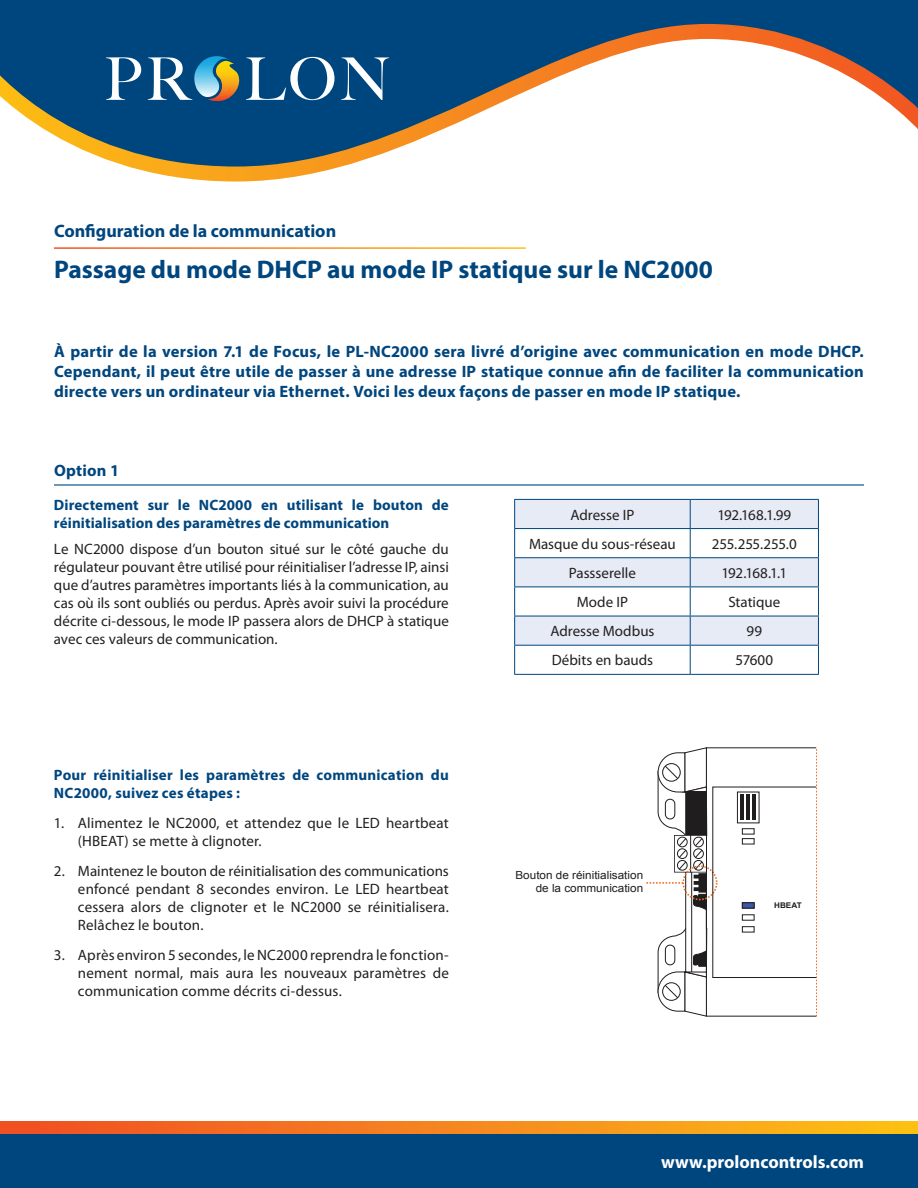
<style>
.page{position:relative;width:918px;height:1188px;background:#fff}
.page>*{position:absolute;margin:0;border:0;box-sizing:border-box;transform-origin:0 0}
.t1{font:700 25.5px "Myriad Pro";color:#00467e}
.t2{font:700 18px "Myriad Pro";color:#00467e}
.t3{font:700 18px "Myriad Pro";color:#fff}
.t4{font:700 16.5px/19.8px "Myriad Pro";letter-spacing:.01em;color:#00467e;text-align:justify}
.t5{font:15px/18px "Myriad Pro";letter-spacing:.005em;color:#231f20;text-align:justify}
.t6{font:700 15px/18px "Myriad Pro";letter-spacing:.01em;color:#00467e}
.t7{font:15px "Myriad Pro";letter-spacing:-.02em;color:#231f20}
.t8{font:11.25px/13.5px "Arial";color:#201d1e;text-align:right;scale:1.05 1}
.t9{font:700 7.8px "Arial";color:#201d1e;scale:1.05 1}
</style>
<div class="page">
<div style="left:0;top:0;width:918px;height:16px;background:#00467e"></div>
<svg style="left:0;top:16px;width:918px;height:166px"></svg>
<div style="left:0;top:1134px;width:918px;height:54px;background:#00467e"></div>
<svg style="left:0;top:1121px;width:918px;height:13px;background:#f5871d"></svg>
<hr style="left:54px;top:484px;width:810px;height:2px;background:#00467e">
<svg style="left:515px;top:500px;width:303px;height:145px;fill:#e6ebf6"></svg>
<hr style="left:514px;top:499px;width:176px;height:1px;background:#00467e">
<hr style="left:690px;top:499px;width:129px;height:1px;background:#00467e">
<hr style="left:514px;top:528px;width:176px;height:1px;background:#00467e">
<hr style="left:690px;top:528px;width:129px;height:1px;background:#00467e">
<hr style="left:514px;top:557px;width:176px;height:1px;background:#00467e">
<hr style="left:690px;top:557px;width:129px;height:1px;background:#00467e">
<hr style="left:514px;top:587px;width:176px;height:1px;background:#00467e">
<hr style="left:690px;top:587px;width:129px;height:1px;background:#00467e">
<hr style="left:514px;top:616px;width:176px;height:1px;background:#00467e">
<hr style="left:690px;top:616px;width:129px;height:1px;background:#00467e">
<hr style="left:514px;top:645px;width:176px;height:1px;background:#00467e">
<svg style="left:514px;top:500px;width:1px;height:174px"></svg>
<hr style="left:690px;top:645px;width:129px;height:1px;background:#00467e">
<svg style="left:690px;top:500px;width:1px;height:174px"></svg>
<svg style="left:818px;top:500px;width:1px;height:174px"></svg>
<hr style="left:514px;top:674px;width:176px;height:1px;background:#00467e">
<hr style="left:690px;top:674px;width:129px;height:1px;background:#00467e">
<div style="left:742px;top:838px;width:13px;height:6px;border:1px solid #201d1e"></div>
<div style="left:742px;top:828px;width:13px;height:7px;border:1px solid #201d1e"></div>
<div style="left:742px;top:926px;width:13px;height:6px;border:1px solid #201d1e"></div>
<div style="left:737px;top:792px;width:22px;height:31px;border:1px solid #201d1e"></div>
<hr style="left:740px;top:795px;width:4px;height:25px;background:#201d1e">
<hr style="left:746px;top:795px;width:4px;height:25px;background:#201d1e">
<hr style="left:752px;top:795px;width:4px;height:25px;background:#201d1e">
<div style="left:682px;top:865px;width:35px;height:35px;border:2px dashed #f37024;border-radius:50%"></div>
<div style="left:742px;top:903px;width:12px;height:5px;background:#3a58a7"></div>
<div style="left:742px;top:902px;width:13px;height:7px;border:1px solid #201d1e"></div>
<svg style="left:646px;top:747px;width:62px;height:270px"></svg>
<p class="t2" style="left:54px;top:219px;width:284px">Configuration de la communication</p>
<h1 class="t1" style="left:54px;top:253px;width:660px">Passage du mode DHCP au mode IP statique sur le NC2000</h1>
<p class="t4" style="left:54px;top:341px;width:811px">À partir de la version 7.1 de Focus, le PL-NC2000 sera livré d’origine avec communication en mode DHCP.<br>Cependant, il peut être utile de passer à une adresse IP statique connue afin de faciliter la communication directe vers un ordinateur via Ethernet. Voici les deux façons de passer en mode IP statique.</p>
<p class="t4" style="left:54px;top:460px;width:67px">Option 1</p>
<p class="t6" style="left:54px;top:496px;width:396px">Directement sur le NC2000 en utilisant le bouton de réinitialisation des paramètres de communication</p>
<p class="t5" style="left:54px;top:540px;width:396px">Le NC2000 dispose d’un bouton situé sur le côté gauche du régulateur pouvant être utilisé pour réinitialiser l’adresse IP, ainsi que d’autres paramètres importants liés à la communication, au cas où ils sont oubliés ou perdus. Après avoir suivi la procédure décrite ci-dessous, le mode IP passera alors de DHCP à statique avec ces valeurs de communication.</p>
<p class="t6" style="left:54px;top:765px;width:396px">Pour réinitialiser les paramètres de communication du<br>NC2000, suivez ces étapes :</p>
<p class="t5" style="left:78px;top:814px;width:372px;text-indent:-24px">1. Alimentez le NC2000, et attendez que le LED heartbeat (HBEAT) se mette à clignoter.</p>
<p class="t5" style="left:78px;top:862px;width:372px;text-indent:-24px">2. Maintenez le bouton de réinitialisation des communications enfoncé pendant 8 secondes environ. Le LED heartbeat cessera alors de clignoter et le NC2000 se réinitialisera.<br>Relâchez le bouton.</p>
<p class="t5" style="left:78px;top:946px;width:372px;text-indent:-24px">3. Après environ 5 secondes, le NC2000 reprendra le fonction&shy;nement normal, mais aura les nouveaux paramètres de communication comme décrits ci-dessus.</p>
<p class="t5" style="left:570px;top:505px;width:65px">Adresse IP</p>
<p class="t5" style="left:717px;top:505px;width:76px">192.168.1.99</p>
<p class="t5" style="left:529px;top:534px;width:148px">Masque du sous-réseau</p>
<p class="t7" style="left:712px;top:534px;width:86px">255.255.255.0</p>
<p class="t5" style="left:569px;top:564px;width:69px">Passserelle</p>
<p class="t5" style="left:722px;top:564px;width:67px">192.168.1.1</p>
<p class="t5" style="left:577px;top:593px;width:53px">Mode IP</p>
<p class="t5" style="left:728px;top:593px;width:53px">Statique</p>
<p class="t5" style="left:550px;top:622px;width:106px">Adresse Modbus</p>
<p class="t5" style="left:747px;top:622px;width:17px">99</p>
<p class="t5" style="left:552px;top:651px;width:103px">Débits en bauds</p>
<p class="t5" style="left:735px;top:651px;width:39px">57600</p>
<p class="t8" style="left:515px;top:868px;width:123px">Bouton de réinitialisation de la communication</p>
<p class="t9" style="left:774px;top:900px;width:28px">HBEAT</p>
<p class="t3" style="left:661px;top:1150px;width:204px">www.proloncontrols.com</p>
</div>
